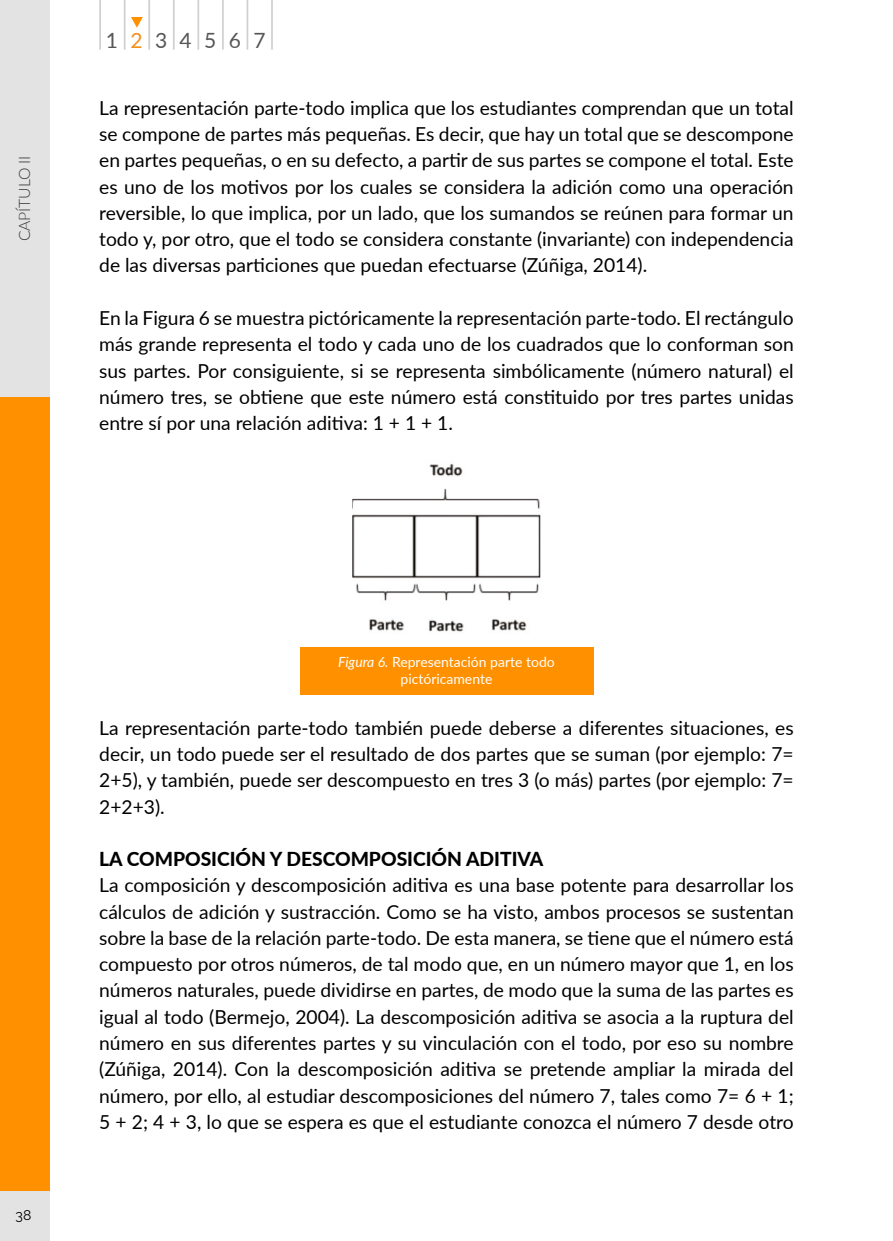
<style>
.page{position:relative;width:893px;height:1241px;background:#fff}
.page>*{position:absolute;margin:0;border:0;box-sizing:border-box;transform-origin:0 0}
.t1{font:21px "Lato";letter-spacing:.59em;color:#575756}
.t2{font:19.25px/26.2px "Lato";color:#000;text-align:justify}
.t3{font:800 19.25px "Lato";color:#000}
.t4{font:300 15.75px "Lato";letter-spacing:-.01em;color:#3c3c3b}
.t5{font:14px/16.8px "Lato";color:#fff;text-align:center}
.t6{font:14px "Raleway";color:#000}
.s1{color:#f38f1c}
.s2{font-style:italic}
</style>
<div class="page">
<div style="left:0;top:397px;width:50px;height:843px;background:#ff9000"></div>
<div style="left:0;top:0;width:50px;height:397px;background:#e3e3e3"></div>
<div style="left:0;top:1191px;width:50px;height:49px;background:#e3e3e3"></div>
<hr style="left:99px;top:0;width:2px;height:50px;background:#d0d0d0">
<hr style="left:124px;top:0;width:2px;height:50px;background:#d0d0d0">
<hr style="left:148px;top:0;width:2px;height:50px;background:#d0d0d0">
<hr style="left:173px;top:0;width:2px;height:50px;background:#d0d0d0">
<hr style="left:197px;top:0;width:2px;height:50px;background:#d0d0d0">
<hr style="left:222px;top:0;width:2px;height:50px;background:#d0d0d0">
<hr style="left:247px;top:0;width:1px;height:50px;background:#d0d0d0">
<hr style="left:271px;top:0;width:2px;height:50px;background:#d0d0d0">
<svg style="left:131px;top:17px;width:12px;height:11px"></svg>
<img style="left:352px;top:463px;width:189px;height:169px">
<div style="left:300px;top:647px;width:293px;height:47px;background:#ff9000"></div>
<p class="t4" style="left:13px;top:241px;width:87px;rotate:-90deg">CAPÍTULO II</p>
<p class="t1" style="left:106px;top:25px;width:161px">1<span class="s1">2</span>34567</p>
<p class="t2" style="left:99px;top:94px;width:696px">La representación parte-todo implica que los estudiantes comprendan que un total se compone de partes más pequeñas. Es decir, que hay un total que se descompone en partes pequeñas, o en su defecto, a partir de sus partes se compone el total. Este es uno de los motivos por los cuales se considera la adición como una operación reversible, lo que implica, por un lado, que los sumandos se reúnen para formar un todo y, por otro, que el todo se considera constante (invariante) con independencia de las diversas particiones que puedan efectuarse (Zúñiga, 2014).</p>
<p class="t2" style="left:99px;top:304px;width:696px">En la Figura 6 se muestra pictóricamente la representación parte-todo. El rectángulo más grande representa el todo y cada uno de los cuadrados que lo conforman son sus partes. Por consiguiente, si se representa simbólicamente (número natural) el número tres, se obtiene que este número está constituido por tres partes unidas entre sí por una relación aditiva: 1 + 1 + 1.</p>
<p class="t6" style="left:16px;top:1206px;width:17px">38</p>
<p class="t5" style="left:338px;top:653px;width:218px"><span class="s2">Figura 6.</span> Representación parte todo pictóricamente</p>
<p class="t2" style="left:99px;top:713px;width:696px">La representación parte-todo también puede deberse a diferentes situaciones, es decir, un todo puede ser el resultado de dos partes que se suman (por ejemplo: 7= 2+5), y también, puede ser descompuesto en tres 3 (o más) partes (por ejemplo: 7= 2+2+3).</p>
<p class="t3" style="left:99px;top:844px;width:446px">LA COMPOSICIÓN Y DESCOMPOSICIÓN ADITIVA</p>
<p class="t2" style="left:99px;top:871px;width:696px">La composición y descomposición aditiva es una base potente para desarrollar los cálculos de adición y sustracción. Como se ha visto, ambos procesos se sustentan sobre la base de la relación parte-todo. De esta manera, se tiene que el número está compuesto por otros números, de tal modo que, en un número mayor que 1, en los números naturales, puede dividirse en partes, de modo que la suma de las partes es igual al todo (Bermejo, 2004). La descomposición aditiva se asocia a la ruptura del número en sus diferentes partes y su vinculación con el todo, por eso su nombre (Zúñiga, 2014). Con la descomposición aditiva se pretende ampliar la mirada del número, por ello, al estudiar descomposiciones del número 7, tales como 7= 6 + 1; 5 + 2; 4 + 3, lo que se espera es que el estudiante conozca el número 7 desde otro</p>
</div>
